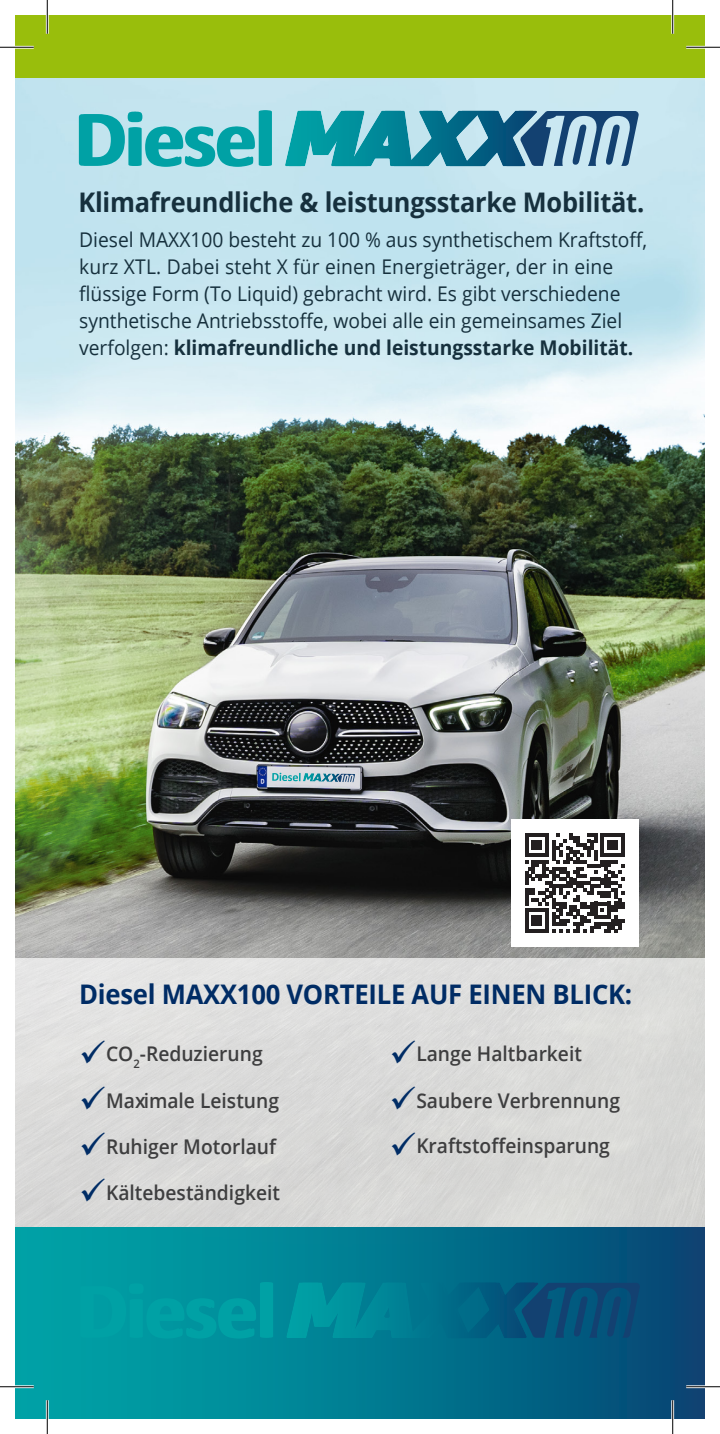
<style>
.page{position:relative;width:720px;height:1434px;background:#fff}
.page>*{position:absolute;margin:0;border:0;box-sizing:border-box;transform-origin:0 0}
.t1{font:700 27px "Open Sans";letter-spacing:-.01em;color:#16303d;scale:.94 1}
.t2{font:700 27px "Open Sans";letter-spacing:-.01em;color:#002c65;scale:.95 1}
.t3{font:20.25px/27px "Open Sans";color:#16303d;scale:.95 1}
.t4{font:600 20.25px "Open Sans";color:#3e3e3f;scale:.95 1}
.s1{font-weight:700}
.s2{color:#002c65}
</style>
<div class="page">
<img style="left:15px;top:78px;width:689px;height:623px">
<div style="left:15px;top:1227px;width:689px;height:192px;background:linear-gradient(to right,#00abab,#044875)"></div>
<div style="left:15px;top:701px;width:689px;height:585px;background:#fff;opacity:.75"></div>
<div style="left:15px;top:15px;width:689px;height:63px;background:#99be0c"></div>
<svg style="left:272px;top:773px;width:83px;height:9px"></svg>
<div style="left:511px;top:819px;width:127px;height:128px;background:#fff"></div>
<svg style="left:525px;top:833px;width:99px;height:100px"></svg>
<svg style="left:285px;top:111px;width:354px;height:55px;background:#4997ad"></svg>
<svg style="left:79px;top:110px;width:193px;height:57px;background:#5bc0c7"></svg>
<svg style="left:286px;top:1282px;width:354px;height:56px;background:#036b88"></svg>
<svg style="left:80px;top:1282px;width:193px;height:56px;background:#009ba2"></svg>
<hr style="left:0;top:46px;width:34px;height:3px;background:#fff">
<hr style="left:686px;top:46px;width:34px;height:3px;background:#fff">
<hr style="left:0;top:1385px;width:34px;height:3px;background:#fff">
<hr style="left:686px;top:1385px;width:34px;height:3px;background:#fff">
<hr style="left:46px;top:0;width:3px;height:34px;background:#fff">
<hr style="left:46px;top:1400px;width:3px;height:34px;background:#fff">
<hr style="left:671px;top:0;width:3px;height:34px;background:#fff">
<hr style="left:671px;top:1400px;width:3px;height:34px;background:#fff">
<hr style="left:0;top:47px;width:34px;height:1px;background:#000">
<hr style="left:686px;top:47px;width:34px;height:1px;background:#000">
<hr style="left:0;top:1386px;width:34px;height:1px;background:#000">
<hr style="left:686px;top:1386px;width:34px;height:1px;background:#000">
<hr style="left:47px;top:0;width:1px;height:34px;background:#000">
<hr style="left:47px;top:1400px;width:1px;height:34px;background:#000">
<hr style="left:672px;top:0;width:1px;height:34px;background:#000">
<hr style="left:672px;top:1400px;width:1px;height:34px;background:#000">
<svg style="left:416px;top:1160px;width:34px;height:1px"></svg>
<h1 class="t1" style="left:79px;top:192px;width:603px">Klimafreundliche &amp; leistungsstarke Mobilität.</h1>
<p class="t3" style="left:79px;top:225px;width:599px">Diesel MAXX100 besteht zu 100 % aus synthetischem Kraftsto昀昀, kurz XTL. Dabei steht X für einen Energieträger, der in eine<br>昀氀üssige Form (To Liquid) gebracht wird. Es gibt verschiedene synthetische Antriebssto昀昀e, wobei alle ein gemeinsames Ziel verfolgen: <span class="s1">klimafreundliche und leistungsstarke Mobilität.</span></p>
<h1 class="t2" style="left:79px;top:983px;width:583px">Diesel MAXX100 VORTEILE AUF EINEN BLICK:</h1>
<p class="t4" style="left:79px;top:1046px;width:195px"><span class="s2">✓</span>CO<sub>2</sub>-Reduzierung</p>
<p class="t4" style="left:79px;top:1092px;width:212px"><span class="s2">✓</span>Maximale Leistung</p>
<p class="t4" style="left:79px;top:1138px;width:209px"><span class="s2">✓</span>Ruhiger Motorlauf</p>
<p class="t4" style="left:79px;top:1184px;width:213px"><span class="s2">✓</span>Kältebeständigkeit</p>
<p class="t4" style="left:389px;top:1046px;width:204px"><span class="s2">✓</span>Lange Haltbarkeit</p>
<p class="t4" style="left:389px;top:1092px;width:244px"><span class="s2">✓</span>Saubere Verbrennung</p>
<p class="t4" style="left:389px;top:1138px;width:233px"><span class="s2">✓</span>Kraftstoffeinsparung</p>
</div>
